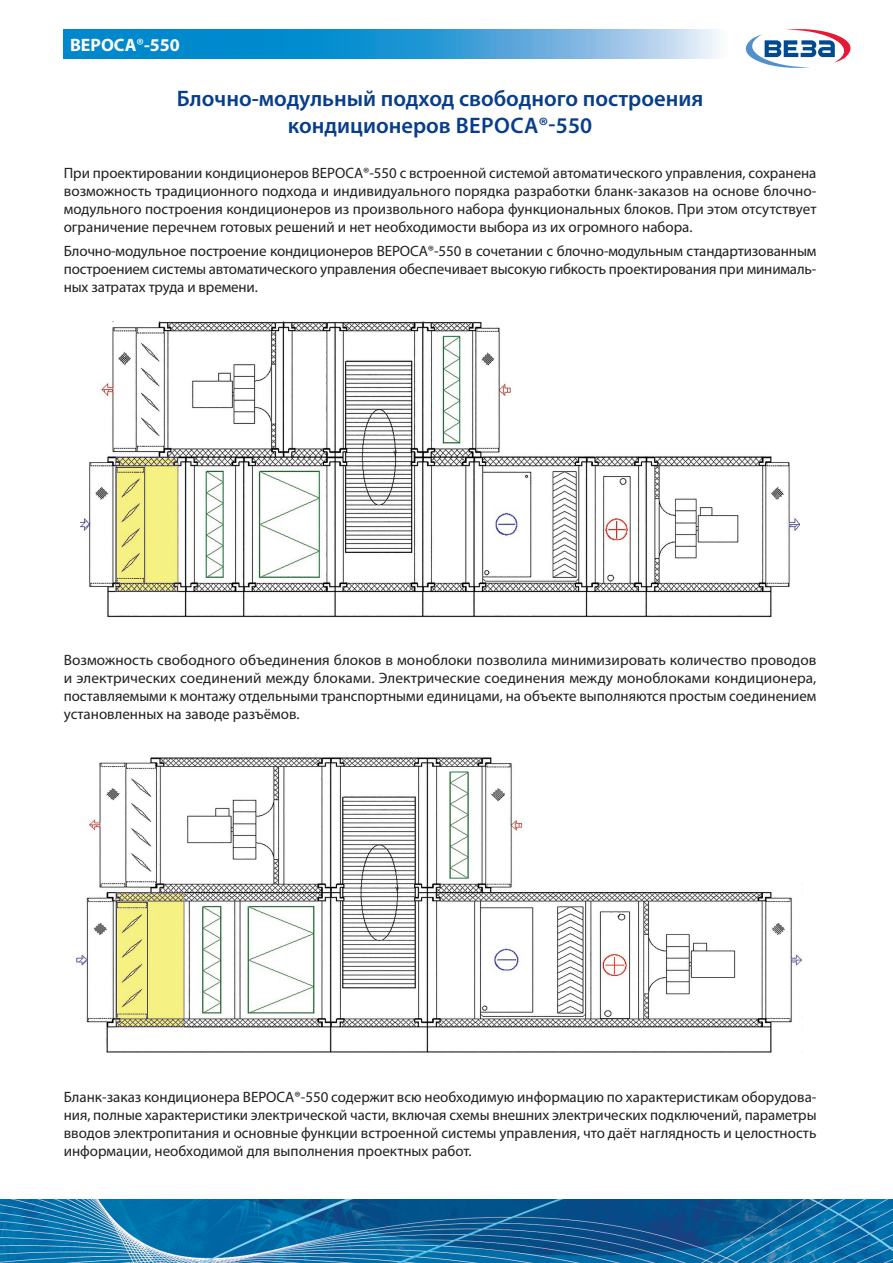
<style>
.page{position:relative;width:893px;height:1263px;background:#fff}
.page>*{position:absolute;margin:0;border:0;box-sizing:border-box;transform-origin:0 0}
.t1{font:600 22.5px/27px "Myriad Pro";color:#083e89;text-align:center}
.t2{font:700 18px "Myriad Pro";color:#fff}
.t3{font:15px/18px "Myriad Pro";color:#231f20;text-align:justify}
.s1{font-weight:400}
</style>
<div class="page">
<svg style="left:64px;top:30px;width:682px;height:28px;background:#44a4d9"></svg>
<svg style="left:746px;top:29px;width:104px;height:39px"></svg>
<img style="left:0;top:1200px;width:893px;height:63px">
<img style="left:76px;top:757px;width:726px;height:296px">
<img style="left:80px;top:322px;width:720px;height:295px">
<p class="t2" style="left:70px;top:34px;width:111px">ВЕРОСА<span class="s1">®</span>-550</p>
<h1 class="t1" style="left:177px;top:84px;width:528px">Блочно-модульный подход свободного построения кондиционеров ВЕРОСА®-550</h1>
<p class="t3" style="left:64px;top:163px;width:754px">При проектировании кондиционеров ВЕРОСА®-550 с встроенной системой автоматического управления, сохранена возможность традиционного подхода и индивидуального порядка разработки бланк-заказов на основе блочно&shy;модульного построения кондиционеров из произвольного набора функциональных блоков. При этом отсутствует ограничение перечнем готовых решений и нет необходимости выбора из их огромного набора.</p>
<p class="t3" style="left:64px;top:242px;width:754px">Блочно-модульное построение кондиционеров ВЕРОСА®-550 в сочетании с блочно-модульным стандартизованным построением системы автоматического управления обеспечивает высокую гибкость проектирования при минималь&shy;ных затратах труда и времени.</p>
<p class="t3" style="left:64px;top:650px;width:754px">Возможность свободного объединения блоков в моноблоки позволила минимизировать количество проводов и электрических соединений между блоками. Электрические соединения между моноблоками кондиционера, поставляемыми к монтажу отдельными транспортными единицами, на объекте выполняются простым соединением установленных на заводе разъёмов.</p>
<p class="t3" style="left:64px;top:1088px;width:754px">Бланк-заказ кондиционера ВЕРОСА®-550 содержит всю необходимую информацию по характеристикам оборудова&shy;ния, полные характеристики электрической части, включая схемы внешних электрических подключений, параметры вводов электропитания и основные функции встроенной системы управления, что даёт наглядность и целостность информации, необходимой для выполнения проектных работ.</p>
</div>
